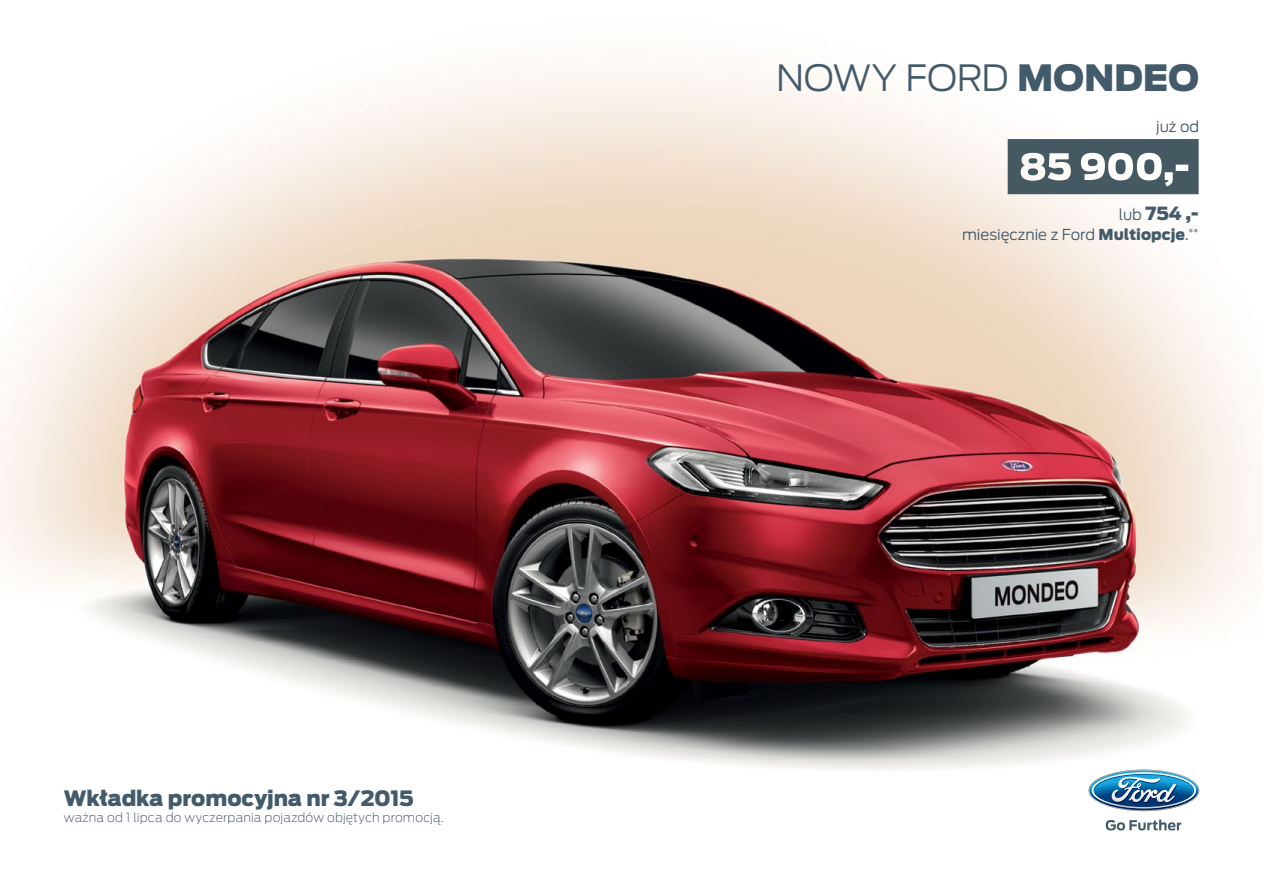
<style>
.page{position:relative;width:1263px;height:893px;background:#fff}
.page>*{position:absolute;margin:0;border:0;box-sizing:border-box;transform-origin:0 0}
.t1{font:300 36px "Ford Antenna";letter-spacing:-.01em;color:#425a69}
.t2{font:900 21px "Ford Antenna";letter-spacing:-.005em;color:#425a69}
.t3{font:900 18px "Ford Antenna";color:#425a69}
.t4{font:300 15px "Ford Antenna";color:#425a69}
.t5{font:200 12.45px "Ford Antenna";letter-spacing:.01em;color:#425a69}
.s1{font-weight:900}
.s2{font-weight:300;font-size:15px}
</style>
<div class="page">
<img style="left:0;top:64px;width:1259px;height:767px">
<svg style="left:1106px;top:820px;width:75px;height:10px"></svg>
<svg style="left:1089px;top:770px;width:110px;height:41px"></svg>
<svg style="left:1008px;top:139px;width:190px;height:55px"></svg>
<h2 class="t2" style="left:64px;top:778px;width:351px">Wkładka promocyjna nr 3/2015</h2>
<p class="t5" style="left:64px;top:807px;width:381px">ważna od 1 lipca do wyczerpania pojazdów objętych promocją.</p>
<h1 class="t1" style="left:776px;top:48px;width:425px">NOWY FORD <span class="s1">MONDEO</span></h1>
<p class="t4" style="left:1156px;top:113px;width:45px">już od</p>
<h3 class="t3" style="left:1119px;top:197px;width:81px"><span class="s2">lub</span> 754 ,-</h3>
<p class="t4" style="left:962px;top:221px;width:238px">miesięcznie z Ford <span class="s1">Multiopcje</span>.<sup>**</sup></p>
</div>
